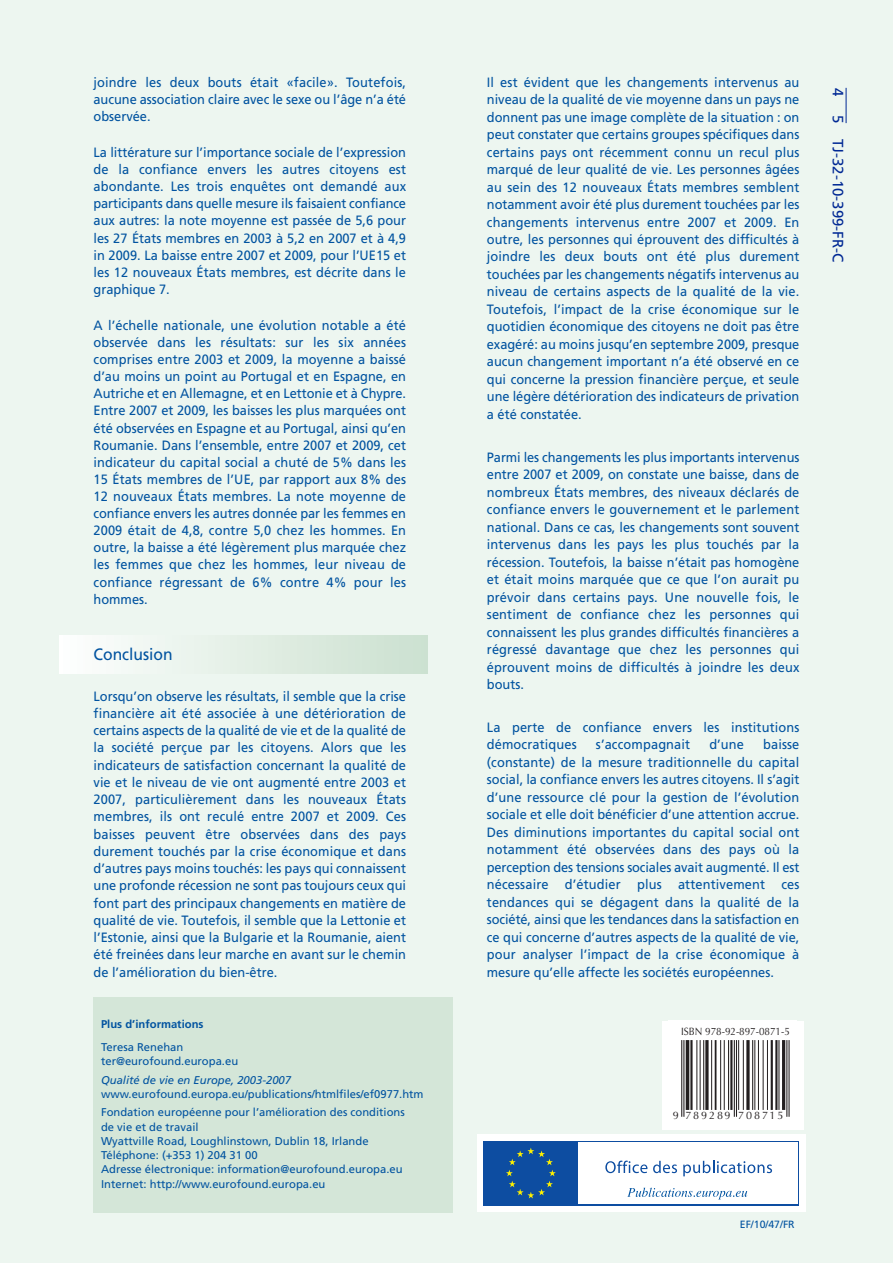
<style>
.page{position:relative;width:893px;height:1263px;background:#edf6f0}
.page>*{position:absolute;margin:0;border:0;box-sizing:border-box;transform-origin:0 0}
.t1{font:16.5px "Frutiger LT Com";color:#0153a0;scale:.95 1}
.t2{font:15px "Frutiger LT Com";color:#002894}
.t3{font:13.5px/17.5px "Frutiger LT Com";color:#0153a0;text-align:justify;scale:.95 1}
.t4{font:11.25px/14.2px "Frutiger LT Com";color:#0153a0}
.t5{font:11.25px "Frutiger LT Com Italic OTF";color:#0153a0}
.t6{font:700 11.25px "Frutiger LT Com";color:#0153a0}
.t7{font:10.8px "Optima";letter-spacing:.175em;color:#231f20}
.t8{font:10.65px "Optima";color:#231f20;scale:.93 1}
.t9{font:10.5px "Frutiger LT Com";color:#0153a0}
</style>
<div class="page">
<div style="left:477px;top:1134px;width:328px;height:77px;background:#fff"></div>
<div style="left:483px;top:1140px;width:316px;height:65px;background:#0d4da1"></div>
<div style="left:578px;top:1142px;width:220px;height:62px;background:#fff"></div>
<svg style="left:605px;top:1160px;width:42px;height:13px"></svg>
<svg style="left:653px;top:1161px;width:24px;height:12px"></svg>
<svg style="left:683px;top:1161px;width:89px;height:15px"></svg>
<svg style="left:506px;top:1147px;width:50px;height:51px"></svg>
<svg style="left:627px;top:1187px;width:120px;height:12px"></svg>
<div style="left:59px;top:636px;width:368px;height:38px;background:linear-gradient(to right,#fdfefe,#cbe0cf)"></div>
<div style="left:662px;top:1021px;width:141px;height:109px;background:#fff"></div>
<svg style="left:682px;top:1040px;width:106px;height:77px"></svg>
<hr style="left:683px;top:1040px;width:1px;height:77px;background:#231f20">
<hr style="left:681px;top:1040px;width:1px;height:77px;background:#231f20">
<hr style="left:686px;top:1040px;width:3px;height:70px;background:#231f20">
<hr style="left:690px;top:1040px;width:3px;height:70px;background:#231f20">
<hr style="left:696px;top:1040px;width:1px;height:70px;background:#231f20">
<hr style="left:700px;top:1040px;width:1px;height:70px;background:#231f20">
<hr style="left:703px;top:1040px;width:1px;height:70px;background:#231f20">
<svg style="left:705px;top:1040px;width:4px;height:70px"></svg>
<hr style="left:711px;top:1040px;width:1px;height:70px;background:#231f20">
<hr style="left:715px;top:1040px;width:1px;height:70px;background:#231f20">
<hr style="left:720px;top:1040px;width:1px;height:70px;background:#231f20">
<hr style="left:724px;top:1040px;width:1px;height:70px;background:#231f20">
<hr style="left:728px;top:1040px;width:1px;height:70px;background:#231f20">
<hr style="left:730px;top:1040px;width:2px;height:70px;background:#231f20">
<hr style="left:736px;top:1040px;width:1px;height:77px;background:#231f20">
<hr style="left:734px;top:1040px;width:1px;height:77px;background:#231f20">
<hr style="left:738px;top:1040px;width:1px;height:70px;background:#231f20">
<hr style="left:743px;top:1040px;width:1px;height:70px;background:#231f20">
<svg style="left:746px;top:1040px;width:4px;height:70px"></svg>
<hr style="left:752px;top:1040px;width:1px;height:70px;background:#231f20">
<hr style="left:754px;top:1040px;width:1px;height:70px;background:#231f20">
<hr style="left:758px;top:1040px;width:1px;height:70px;background:#231f20">
<hr style="left:763px;top:1040px;width:1px;height:70px;background:#231f20">
<hr style="left:767px;top:1040px;width:1px;height:70px;background:#231f20">
<hr style="left:775px;top:1040px;width:2px;height:70px;background:#231f20">
<hr style="left:771px;top:1040px;width:2px;height:70px;background:#231f20">
<hr style="left:778px;top:1040px;width:1px;height:70px;background:#231f20">
<hr style="left:782px;top:1040px;width:3px;height:70px;background:#231f20">
<hr style="left:788px;top:1040px;width:2px;height:77px;background:#231f20">
<hr style="left:786px;top:1040px;width:1px;height:77px;background:#231f20">
<hr style="left:846px;top:88px;width:1px;height:35px;background:#002894">
<div style="left:94px;top:997px;width:359px;height:215px;background:#d4e6d8"></div>
<p class="t3" style="left:94px;top:73px;width:330px;line-height:17.1px">joindre les deux bouts était «facile». Toutefois, aucune association claire avec le sexe ou l’âge n’a été observée.</p>
<p class="t3" style="left:94px;top:144px;width:330px;line-height:17.1px">La littérature sur l’importance sociale de l’expression de la confiance envers les autres citoyens est abondante. Les trois enquêtes ont demandé aux participants dans quelle mesure ils faisaient confiance aux autres: la note moyenne est passée de 5,6 pour les 27 États membres en 2003 à 5,2 en 2007 et à 4,9 in 2009. La baisse entre 2007 et 2009, pour l’UE15 et les 12 nouveaux États membres, est décrite dans le graphique 7.</p>
<p class="t3" style="left:94px;top:317px;width:330px;line-height:17.1px">A l’échelle nationale, une évolution notable a été observée dans les résultats: sur les six années comprises entre 2003 et 2009, la moyenne a baissé d’au moins un point au Portugal et en Espagne, en Autriche et en Allemagne, et en Lettonie et à Chypre.<br>Entre 2007 et 2009, les baisses les plus marquées ont été observées en Espagne et au Portugal, ainsi qu’en Roumanie. Dans l’ensemble, entre 2007 et 2009, cet indicateur du capital social a chuté de 5% dans les 15 États membres de l’UE, par rapport aux 8% des 12 nouveaux États membres. La note moyenne de confiance envers les autres donnée par les femmes en 2009 était de 4,8, contre 5,0 chez les hommes. En outre, la baisse a été légèrement plus marquée chez les femmes que chez les hommes, leur niveau de confiance régressant de 6% contre 4% pour les hommes.</p>
<p class="t1" style="left:94px;top:645px;width:85px">Conclusion</p>
<p class="t3" style="left:94px;top:687px;width:330px">Lorsqu’on observe les résultats, il semble que la crise financière ait été associée à une détérioration de certains aspects de la qualité de vie et de la qualité de la société perçue par les citoyens. Alors que les indicateurs de satisfaction concernant la qualité de vie et le niveau de vie ont augmenté entre 2003 et 2007, particulièrement dans les nouveaux États membres, ils ont reculé entre 2007 et 2009. Ces baisses peuvent être observées dans des pays durement touchés par la crise économique et dans d’autres pays moins touchés: les pays qui connaissent une profonde récession ne sont pas toujours ceux qui font part des principaux changements en matière de qualité de vie. Toutefois, il semble que la Lettonie et l’Estonie, ainsi que la Bulgarie et la Roumanie, aient été freinées dans leur marche en avant sur le chemin de l’amélioration du bien-être.</p>
<p class="t6" style="left:101px;top:1017px;width:104px">Plus d’informations</p>
<p class="t4" style="left:101px;top:1040px;width:139px">Teresa Renehan ter@eurofound.europa.eu</p>
<p class="t5" style="left:101px;top:1073px;width:192px">Qualité de vie en Europe, 2003-2007</p>
<p class="t4" style="left:101px;top:1085px;width:324px;line-height:18.5px">www.eurofound.europa.eu/publications/htmlfiles/ef0977.htm<br>Fondation européenne pour l’amélioration des conditions</p>
<p class="t4" style="left:101px;top:1119px;width:303px">de vie et de travail<br>Wyattville Road, Loughlinstown, Dublin 18, Irlande Téléphone: (+353 1) 204 31 00<br>Adresse électronique: information@eurofound.europa.eu Internet: http://www.eurofound.europa.eu</p>
<p class="t3" style="left:487px;top:73px;width:330px">Il est évident que les changements intervenus au niveau de la qualité de vie moyenne dans un pays ne donnent pas une image complète de la situation : on peut constater que certains groupes spécifiques dans certains pays ont récemment connu un recul plus marqué de leur qualité de vie. Les personnes âgées au sein des 12 nouveaux États membres semblent notamment avoir été plus durement touchées par les changements intervenus entre 2007 et 2009. En outre, les personnes qui éprouvent des difficultés à joindre les deux bouts ont été plus durement touchées par les changements négatifs intervenus au niveau de certains aspects de la qualité de la vie.<br>Toutefois, l’impact de la crise économique sur le quotidien économique des citoyens ne doit pas être exagéré: au moins jusqu’en septembre 2009, presque aucun changement important n’a été observé en ce qui concerne la pression financière perçue, et seule une légère détérioration des indicateurs de privation a été constatée.</p>
<p class="t3" style="left:487px;top:448px;width:330px">Parmi les changements les plus importants intervenus entre 2007 et 2009, on constate une baisse, dans de nombreux États membres, des niveaux déclarés de confiance envers le gouvernement et le parlement national. Dans ce cas, les changements sont souvent intervenus dans les pays les plus touchés par la récession. Toutefois, la baisse n’était pas homogène et était moins marquée que ce que l’on aurait pu prévoir dans certains pays. Une nouvelle fois, le sentiment de confiance chez les personnes qui connaissent les plus grandes difficultés financières a régressé davantage que chez les personnes qui éprouvent moins de difficultés à joindre les deux bouts.</p>
<p class="t3" style="left:487px;top:719px;width:330px">La perte de confiance envers les institutions démocratiques</p>
<p class="t3" style="left:487px;top:736px;width:330px;text-indent:276px">baisse (constante) de la mesure traditionnelle du capital social, la confiance envers les autres citoyens. Il s’agit d’une ressource clé pour la gestion de l’évolution sociale et elle doit bénéficier d’une attention accrue.<br>Des diminutions importantes du capital social ont notamment été observées dans des pays où la perception des tensions sociales avait augmenté. Il est nécessaire d’étudier plus attentivement ces tendances qui se dégagent dans la qualité de la société, ainsi que les tendances dans la satisfaction en ce qui concerne d’autres aspects de la qualité de vie, pour analyser l’impact de la crise économique à mesure qu’elle affecte les sociétés européennes.</p>
<p class="t3" style="left:596px;top:736px;width:101px">s’accompagnait</p>
<p class="t3" style="left:709px;top:736px;width:38px">d’une</p>
<p class="t8" style="left:681px;top:1026px;width:118px">ISBN 978-92-897-0871-5</p>
<p class="t7" style="left:673px;top:1109px;width:112px">9 789289 708715</p>
<p class="t2" style="left:847px;top:88px;width:10px;rotate:90deg">4</p>
<p class="t2" style="left:847px;top:115px;width:148px;rotate:90deg">5 TJ-32-10-399-FR-C</p>
<p class="t9" style="left:740px;top:1218px;width:56px">EF/10/47/FR</p>
</div>
